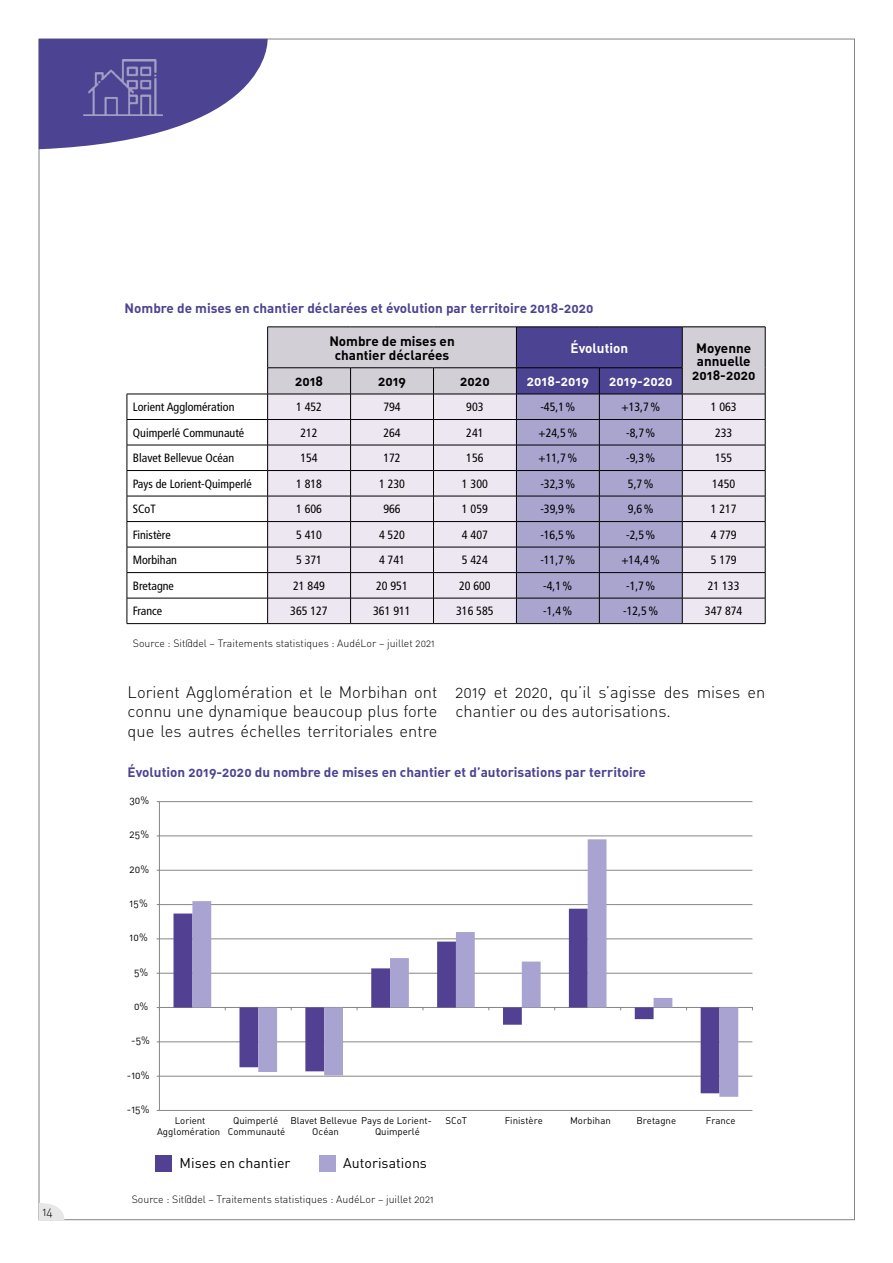
<style>
.page{position:relative;width:893px;height:1263px;background:#fff}
.page>*{position:absolute;margin:0;border:0;box-sizing:border-box;transform-origin:0 0}
.t1{font:16.5px/19.8px "DIN Light Alternate";color:#000;text-align:justify}
.t2{font:14.1px "DIN Regular Alternate";color:#010202}
.t3{font:13.5px "DIN Bold Alternate";color:#4c4392}
.t4{font:13.5px/13.5px "DIN Bold Alternate";color:#000;text-align:center}
.t5{font:13.5px "DIN Bold Alternate";color:#fff}
.t6{font:condensed 12px "Frutiger";color:#000}
.t7{font:12px "DIN Light Alternate";color:#000}
.t8{font:10.5px "DIN Light Alternate";color:#000}
.t9{font:10.5px "DIN Regular Alternate";color:#010202}
.t10{font:9.6px/10.6px "DIN Regular Alternate";color:#010202;text-align:center}
</style>
<div class="page">
<svg style="left:39px;top:39px;width:235px;height:110px"></svg>
<img style="left:84px;top:60px;width:79px;height:55px">
<svg style="left:39px;top:1203px;width:27px;height:17px"></svg>
<div style="left:682px;top:327px;width:83px;height:67px;background:#d3cfd7"></div>
<div style="left:683px;top:395px;width:82px;height:228px;background:#ede7f1"></div>
<hr style="left:127px;top:394px;width:141px;height:1px;background:#000">
<hr style="left:127px;top:419px;width:141px;height:1px;background:#000">
<hr style="left:127px;top:445px;width:141px;height:1px;background:#000">
<hr style="left:127px;top:470px;width:141px;height:1px;background:#000">
<hr style="left:127px;top:496px;width:141px;height:1px;background:#000">
<hr style="left:127px;top:521px;width:141px;height:1px;background:#000">
<hr style="left:127px;top:547px;width:141px;height:1px;background:#000">
<hr style="left:127px;top:572px;width:141px;height:1px;background:#000">
<hr style="left:127px;top:598px;width:141px;height:1px;background:#000">
<svg style="left:127px;top:394px;width:1px;height:229px"></svg>
<hr style="left:127px;top:623px;width:141px;height:1px;background:#000">
<hr style="left:682px;top:327px;width:83px;height:1px;background:#000">
<hr style="left:765px;top:327px;width:1px;height:41px;background:#000">
<hr style="left:682px;top:394px;width:83px;height:1px;background:#000">
<hr style="left:682px;top:419px;width:83px;height:1px;background:#000">
<hr style="left:682px;top:445px;width:83px;height:1px;background:#000">
<hr style="left:682px;top:470px;width:83px;height:1px;background:#000">
<hr style="left:682px;top:496px;width:83px;height:1px;background:#000">
<hr style="left:682px;top:521px;width:83px;height:1px;background:#000">
<hr style="left:682px;top:547px;width:83px;height:1px;background:#000">
<hr style="left:682px;top:572px;width:83px;height:1px;background:#000">
<hr style="left:682px;top:598px;width:83px;height:1px;background:#000">
<svg style="left:765px;top:368px;width:1px;height:255px"></svg>
<hr style="left:682px;top:623px;width:83px;height:1px;background:#000">
<svg style="left:267px;top:327px;width:416px;height:297px;background:#bbb6cf"></svg>
<hr style="left:599px;top:394px;width:83px;height:1px;background:#000">
<hr style="left:159px;top:801px;width:593px;height:1px;background:#868686">
<hr style="left:159px;top:836px;width:593px;height:1px;background:#868686">
<hr style="left:159px;top:870px;width:593px;height:1px;background:#868686">
<hr style="left:159px;top:904px;width:593px;height:1px;background:#868686">
<hr style="left:159px;top:938px;width:593px;height:1px;background:#868686">
<hr style="left:159px;top:973px;width:593px;height:1px;background:#868686">
<hr style="left:159px;top:1041px;width:593px;height:1px;background:#868686">
<hr style="left:159px;top:1076px;width:593px;height:1px;background:#868686">
<hr style="left:159px;top:1110px;width:593px;height:1px;background:#868686">
<hr style="left:159px;top:1007px;width:593px;height:1px;background:#868686">
<hr style="left:159px;top:802px;width:1px;height:308px;background:#868686">
<svg style="left:174px;top:913px;width:18px;height:164px;fill:#524092"></svg>
<svg style="left:192px;top:839px;width:546px;height:258px"></svg>
<div style="left:155px;top:1155px;width:17px;height:17px;background:#524092"></div>
<div style="left:319px;top:1155px;width:17px;height:17px;background:#a8a3d1"></div>
<p class="t7" style="left:42px;top:1204px;width:12px">14</p>
<p class="t3" style="left:125px;top:299px;width:471px">Nombre de mises en chantier déclarées et évolution par territoire 2018-2020</p>
<p class="t4" style="left:329px;top:334px;width:127px">Nombre de mises en chantier déclarées</p>
<p class="t5" style="left:570px;top:339px;width:59px">Évolution</p>
<p class="t4" style="left:692px;top:340px;width:65px">Moyenne annuelle<br>2018-2020</p>
<p class="t4" style="left:295px;top:374px;width:30px">2018</p>
<p class="t4" style="left:378px;top:374px;width:30px">2019</p>
<p class="t4" style="left:460px;top:374px;width:31px">2020</p>
<p class="t5" style="left:527px;top:373px;width:64px">2018-2019</p>
<p class="t5" style="left:609px;top:373px;width:65px">2019-2020</p>
<p class="t6" style="left:133px;top:400px;width:103px">Lorient Agglomération</p>
<p class="t6" style="left:296px;top:400px;width:27px">1 452</p>
<p class="t6" style="left:383px;top:400px;width:19px">794</p>
<p class="t6" style="left:466px;top:400px;width:19px">903</p>
<p class="t6" style="left:540px;top:400px;width:36px">-45,1%</p>
<p class="t6" style="left:621px;top:400px;width:40px">+13,7%</p>
<p class="t6" style="left:711px;top:400px;width:27px">1 063</p>
<p class="t6" style="left:133px;top:426px;width:113px">Quimperlé Communauté</p>
<p class="t6" style="left:300px;top:426px;width:19px">212</p>
<p class="t6" style="left:383px;top:426px;width:19px">264</p>
<p class="t6" style="left:466px;top:426px;width:19px">241</p>
<p class="t6" style="left:539px;top:426px;width:40px">+24,5%</p>
<p class="t6" style="left:626px;top:426px;width:31px">-8,7%</p>
<p class="t6" style="left:715px;top:426px;width:19px">233</p>
<p class="t6" style="left:133px;top:451px;width:103px">Blavet Bellevue Océan</p>
<p class="t6" style="left:300px;top:451px;width:19px">154</p>
<p class="t6" style="left:383px;top:451px;width:19px">172</p>
<p class="t6" style="left:466px;top:451px;width:19px">156</p>
<p class="t6" style="left:539px;top:451px;width:40px">+11,7%</p>
<p class="t6" style="left:626px;top:451px;width:31px">-9,3%</p>
<p class="t6" style="left:715px;top:451px;width:19px">155</p>
<p class="t6" style="left:133px;top:477px;width:121px">Pays de Lorient-Quimperlé</p>
<p class="t6" style="left:296px;top:477px;width:27px">1 818</p>
<p class="t6" style="left:379px;top:477px;width:27px">1 230</p>
<p class="t6" style="left:462px;top:477px;width:27px">1 300</p>
<p class="t6" style="left:540px;top:477px;width:36px">-32,3%</p>
<p class="t6" style="left:628px;top:477px;width:27px">5,7%</p>
<p class="t6" style="left:712px;top:477px;width:25px">1450</p>
<p class="t6" style="left:133px;top:502px;width:24px">SCoT</p>
<p class="t6" style="left:296px;top:502px;width:27px">1 606</p>
<p class="t6" style="left:383px;top:502px;width:19px">966</p>
<p class="t6" style="left:462px;top:502px;width:27px">1 059</p>
<p class="t6" style="left:540px;top:502px;width:36px">-39,9%</p>
<p class="t6" style="left:628px;top:502px;width:27px">9,6%</p>
<p class="t6" style="left:711px;top:502px;width:27px">1 217</p>
<p class="t6" style="left:133px;top:528px;width:39px">Finistère</p>
<p class="t6" style="left:296px;top:528px;width:27px">5 410</p>
<p class="t6" style="left:379px;top:528px;width:27px">4 520</p>
<p class="t6" style="left:462px;top:528px;width:27px">4 407</p>
<p class="t6" style="left:540px;top:528px;width:36px">-16,5%</p>
<p class="t6" style="left:626px;top:528px;width:31px">-2,5%</p>
<p class="t6" style="left:711px;top:528px;width:27px">4 779</p>
<p class="t6" style="left:133px;top:553px;width:46px">Morbihan</p>
<p class="t6" style="left:296px;top:553px;width:27px">5 371</p>
<p class="t6" style="left:379px;top:553px;width:27px">4 741</p>
<p class="t6" style="left:462px;top:553px;width:27px">5 424</p>
<p class="t6" style="left:540px;top:553px;width:36px">-11,7%</p>
<p class="t6" style="left:621px;top:553px;width:40px">+14,4%</p>
<p class="t6" style="left:711px;top:553px;width:27px">5 179</p>
<p class="t6" style="left:133px;top:579px;width:43px">Bretagne</p>
<p class="t6" style="left:293px;top:579px;width:33px">21 849</p>
<p class="t6" style="left:376px;top:579px;width:33px">20 951</p>
<p class="t6" style="left:459px;top:579px;width:33px">20 600</p>
<p class="t6" style="left:543px;top:579px;width:31px">-4,1%</p>
<p class="t6" style="left:626px;top:579px;width:31px">-1,7%</p>
<p class="t6" style="left:708px;top:579px;width:33px">21 133</p>
<p class="t6" style="left:133px;top:604px;width:31px">France</p>
<p class="t6" style="left:290px;top:604px;width:39px">365 127</p>
<p class="t6" style="left:373px;top:604px;width:39px">361 911</p>
<p class="t6" style="left:456px;top:604px;width:39px">316 585</p>
<p class="t6" style="left:543px;top:604px;width:31px">-1,4%</p>
<p class="t6" style="left:623px;top:604px;width:36px">-12,5%</p>
<p class="t6" style="left:705px;top:604px;width:39px">347 874</p>
<p class="t8" style="left:133px;top:637px;width:304px">Source : Sit@del – Traitements statistiques : AudéLor – juillet 2021</p>
<h1 class="t1" style="left:128px;top:682px;width:311px">Lorient Agglomération et le Morbihan ont connu une dynamique beaucoup plus forte que les autres échelles territoriales entre</h1>
<h1 class="t1" style="left:455px;top:682px;width:311px">2019 et 2020, qu’il s’agisse des mises en chantier ou des autorisations.</h1>
<p class="t3" style="left:128px;top:763px;width:520px">Évolution 2019-2020 du nombre de mises en chantier et d’autorisations par territoire</p>
<p class="t9" style="left:130px;top:794px;width:21px">30%</p>
<p class="t9" style="left:130px;top:828px;width:21px">25%</p>
<p class="t9" style="left:130px;top:862px;width:21px">20%</p>
<p class="t9" style="left:130px;top:897px;width:20px">15%</p>
<p class="t9" style="left:130px;top:931px;width:20px">10%</p>
<p class="t9" style="left:134px;top:965px;width:16px">5%</p>
<p class="t9" style="left:134px;top:1000px;width:16px">0%</p>
<p class="t9" style="left:131px;top:1034px;width:20px">-5%</p>
<p class="t9" style="left:127px;top:1068px;width:24px">-10%</p>
<p class="t9" style="left:127px;top:1102px;width:24px">-15%</p>
<p class="t10" style="left:157px;top:1115px;width:65px">Lorient<br>Agglomération</p>
<p class="t10" style="left:228px;top:1115px;width:59px">Quimperlé<br>Communauté</p>
<p class="t10" style="left:312px;top:1115px;width:121px;text-align:left;text-indent:-22px">Blavet Bellevue Pays de Lorient-<br>Océan</p>
<p class="t10" style="left:375px;top:1126px;width:46px">Quimperlé</p>
<p class="t2" style="left:180px;top:1154px;width:112px">Mises en chantier</p>
<p class="t2" style="left:343px;top:1154px;width:85px">Autorisations</p>
<p class="t8" style="left:132px;top:1193px;width:304px">Source : Sit@del – Traitements statistiques : AudéLor – juillet 2021</p>
<p class="t10" style="left:445px;top:1115px;width:23px">SCoT</p>
<p class="t10" style="left:505px;top:1115px;width:40px">Finistère</p>
<p class="t10" style="left:570px;top:1115px;width:42px">Morbihan</p>
<p class="t10" style="left:636px;top:1115px;width:41px">Bretagne</p>
<p class="t10" style="left:706px;top:1115px;width:31px">France</p>
</div>
